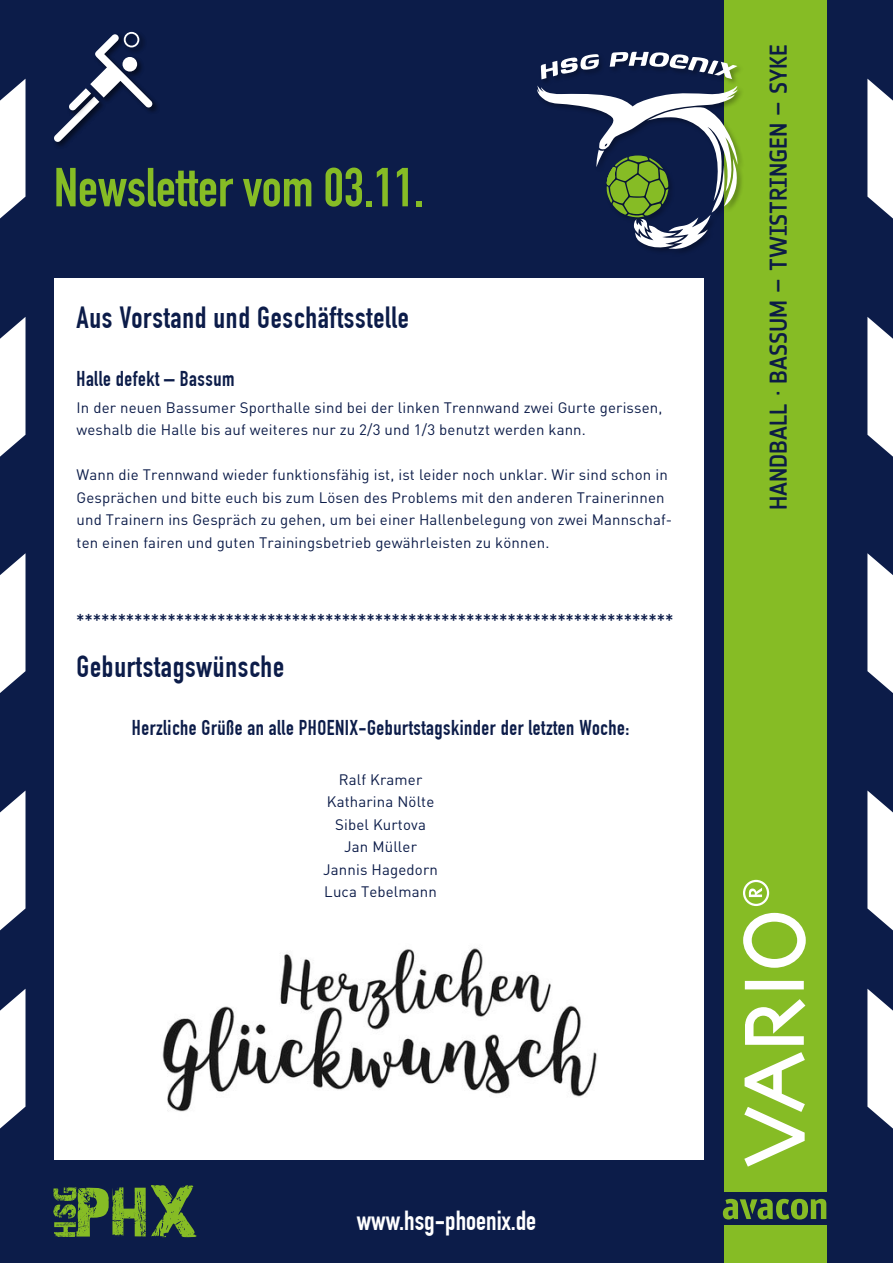
<style>
.page{position:relative;width:893px;height:1263px;background:#0c1c49}
.page>*{position:absolute;margin:0;border:0;box-sizing:border-box;transform-origin:0 0}
.t1{font:700 54px "DIN Condensed";color:#86bc25}
.t2{font:700 30px "DIN Condensed";letter-spacing:.025em;color:#0c1c49}
.t3{font:700 27px "DIN Condensed";color:#fff}
.t4{font:500 24px "Notes Soft";color:#0c1c45}
.t5{font:700 21px "DIN Condensed";letter-spacing:.025em;color:#0c1c49}
.t6{font:15px/22.5px "DIN";letter-spacing:.01em;color:#0c1c49}
</style>
<div class="page">
<svg style="left:53px;top:1185px;width:143px;height:52px"></svg>
<div style="left:724px;top:0;width:102px;height:1046px;background:#86bc25"></div>
<div style="left:724px;top:1037px;width:102px;height:154px;background:#86bc25"></div>
<div style="left:724px;top:1225px;width:102px;height:38px;background:#86bc25"></div>
<div style="left:54px;top:279px;width:650px;height:881px;background:#fff"></div>
<svg style="left:723px;top:1199px;width:103px;height:20px"></svg>
<svg style="left:745px;top:981px;width:59px;height:8px"></svg>
<svg style="left:744px;top:1052px;width:61px;height:114px"></svg>
<svg style="left:743px;top:913px;width:63px;height:55px"></svg>
<svg style="left:745px;top:999px;width:60px;height:46px"></svg>
<svg style="left:743px;top:880px;width:26px;height:26px"></svg>
<div style="left:53px;top:95px;width:53px;height:54px;background:#000;opacity:.3"></div>
<div style="left:89px;top:33px;width:71px;height:82px;background:#000;opacity:.3"></div>
<svg style="left:54px;top:32px;width:98px;height:110px"></svg>
<div style="left:535px;top:50px;width:210px;height:206px;background:#000;opacity:.3"></div>
<svg style="left:537px;top:85px;width:202px;height:168px"></svg>
<svg style="left:541px;top:54px;width:58px;height:25px"></svg>
<svg style="left:610px;top:51px;width:127px;height:28px"></svg>
<svg style="left:0;top:317px;width:26px;height:140px"></svg>
<svg style="left:867px;top:317px;width:26px;height:140px;background:#d4d7df"></svg>
<svg style="left:0;top:79px;width:26px;height:140px"></svg>
<svg style="left:867px;top:79px;width:26px;height:140px;background:#d4d7df"></svg>
<svg style="left:0;top:553px;width:26px;height:140px;background:#d4d7df"></svg>
<svg style="left:867px;top:553px;width:26px;height:140px;background:#d4d7df"></svg>
<svg style="left:0;top:989px;width:26px;height:140px;background:#d4d7df"></svg>
<svg style="left:867px;top:989px;width:26px;height:140px;background:#d4d7df"></svg>
<svg style="left:0;top:790px;width:26px;height:141px"></svg>
<svg style="left:867px;top:790px;width:26px;height:141px"></svg>
<img style="left:162px;top:948px;width:435px;height:164px">
<h1 class="t1" style="left:54px;top:156px;width:372px">Newsletter vom 03.11.</h1>
<h2 class="t2" style="left:77px;top:299px;width:334px">Aus Vorstand und Geschäftsstelle</h2>
<h3 class="t5" style="left:77px;top:366px;width:159px">Halle defekt – Bassum</h3>
<p class="t6" style="left:77px;top:396px;width:587px">In der neuen Bassumer Sporthalle sind bei der linken Trennwand zwei Gurte gerissen, weshalb die Halle bis auf weiteres nur zu 2/3 und 1/3 benutzt werden kann.</p>
<p class="t6" style="left:77px;top:463px;width:597px">Wann die Trennwand wieder funktionsfähig ist, ist leider noch unklar. Wir sind schon in Gesprächen und bitte euch bis zum Lösen des Problems mit den anderen Trainerinnen und Trainern ins Gespräch zu gehen, um bei einer Hallenbelegung von zwei Mannschaf&shy;ten einen fairen und guten Trainingsbetrieb gewährleisten zu können.</p>
<h3 class="t5" style="left:77px;top:609px;width:598px">************************************************************************</h3>
<h2 class="t2" style="left:77px;top:649px;width:209px">Geburtstagswünsche</h2>
<h3 class="t5" style="left:132px;top:716px;width:499px">Herzliche Grüße an alle PHOENIX-Geburtstagskinder der letzten Woche:</h3>
<p class="t6" style="left:323px;top:768px;width:116px;text-align:center">Ralf Kramer<br>Katharina Nölte<br>Sibel Kurtova<br>Jan Müller<br>Jannis Hagedorn<br>Luca Tebelmann</p>
<h3 class="t4" style="left:765px;top:510px;width:467px;rotate:-90deg">Handball · Bassum – Twistringen – Syke</h3>
<h3 class="t3" style="left:357px;top:1205px;width:181px">www.hsg-phoenix.de</h3>
</div>
